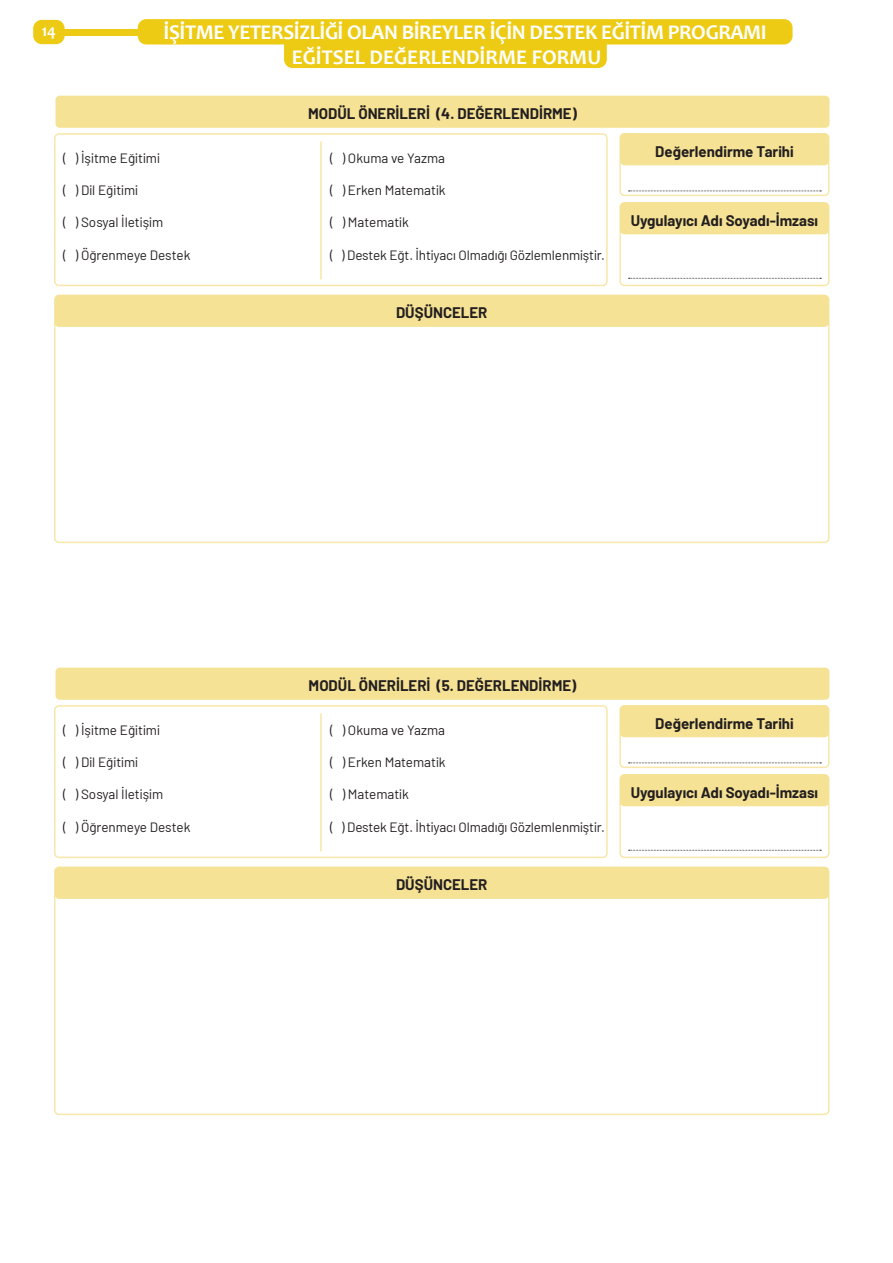
<style>
.page{position:relative;width:893px;height:1263px;background:#fff}
.page>*{position:absolute;margin:0;border:0;box-sizing:border-box;transform-origin:0 0}
.t1{font:700 21px/24.3px "Candara";letter-spacing:-.02em;color:#fff}
.t2{font:700 16.5px "Candara";color:#fff}
.t3{font:700 15px "Barlow";color:#231f20}
.t4{font:13.5px "Barlow";letter-spacing:-.005em;color:#231f20}
</style>
<div class="page">
<div style="left:60px;top:29px;width:86px;height:6px;background:#edcb14"></div>
<div style="left:138px;top:19px;width:655px;height:26px;background:#edcb14;border-radius:9px"></div>
<div style="left:284px;top:37px;width:323px;height:31px;background:#edcb14;border-radius:9px"></div>
<div style="left:33px;top:20px;width:32px;height:24px;background:#edcb14;border-radius:9px"></div>
<div style="left:55px;top:96px;width:774px;height:32px;background:#f5e294;border-radius:4px"></div>
<div style="left:55px;top:295px;width:774px;height:32px;background:#f5e294;border-radius:4px"></div>
<div style="left:54px;top:133px;width:554px;height:153px;border:2px solid #f7e7a8;border-radius:4px"></div>
<hr style="left:320px;top:141px;width:2px;height:138px;background:#f7e7a8">
<div style="left:619px;top:133px;width:210px;height:63px;border:2px solid #f7e7a8;border-radius:4px"></div>
<div style="left:620px;top:133px;width:209px;height:32px;background:#f5e294;border-radius:4px"></div>
<svg style="left:629px;top:191px;width:192px;height:1px"></svg>
<div style="left:619px;top:202px;width:210px;height:84px;border:2px solid #f7e7a8;border-radius:4px"></div>
<div style="left:620px;top:202px;width:209px;height:32px;background:#f5e294;border-radius:4px"></div>
<svg style="left:629px;top:278px;width:192px;height:1px"></svg>
<div style="left:55px;top:668px;width:774px;height:32px;background:#f5e294;border-radius:4px"></div>
<div style="left:55px;top:867px;width:774px;height:32px;background:#f5e294;border-radius:4px"></div>
<div style="left:54px;top:705px;width:554px;height:153px;border:2px solid #f7e7a8;border-radius:4px"></div>
<hr style="left:320px;top:713px;width:2px;height:138px;background:#f7e7a8">
<div style="left:619px;top:705px;width:210px;height:63px;border:2px solid #f7e7a8;border-radius:4px"></div>
<div style="left:620px;top:705px;width:209px;height:32px;background:#f5e294;border-radius:4px"></div>
<svg style="left:629px;top:762px;width:192px;height:1px"></svg>
<div style="left:619px;top:774px;width:210px;height:84px;border:2px solid #f7e7a8;border-radius:4px"></div>
<div style="left:620px;top:774px;width:209px;height:32px;background:#f5e294;border-radius:4px"></div>
<svg style="left:629px;top:850px;width:192px;height:1px"></svg>
<p class="t2" style="left:42px;top:25px;width:16px">14</p>
<h1 class="t1" style="left:292px;top:20px;width:476px;text-indent:-128px">İŞİTME YETERSİZLİĞİ OLAN BİREYLER İÇİN DESTEK EĞİTİM PROGRAMI<br>EĞİTSEL DEĞERLENDİRME FORMU</h1>
<p class="t3" style="left:308px;top:103px;width:270px">MODÜL ÖNERİLERİ (4. DEĞERLENDİRME)</p>
<p class="t4" style="left:63px;top:148px;width:98px">( ) İşitme Eğitimi</p>
<p class="t4" style="left:63px;top:180px;width:76px">( ) Dil Eğitimi</p>
<p class="t4" style="left:63px;top:213px;width:101px">( ) Sosyal İletişim</p>
<p class="t4" style="left:63px;top:245px;width:129px">( ) Öğrenmeye Destek</p>
<p class="t4" style="left:330px;top:148px;width:117px">( ) Okuma ve Yazma</p>
<p class="t4" style="left:330px;top:180px;width:117px">( ) Erken Matematik</p>
<p class="t4" style="left:330px;top:213px;width:80px">( ) Matematik</p>
<p class="t4" style="left:330px;top:245px;width:276px">( ) Destek Eğt. İhtiyacı Olmadığı Gözlemlenmiştir.</p>
<p class="t3" style="left:396px;top:302px;width:93px">DÜŞÜNCELER</p>
<p class="t3" style="left:655px;top:140px;width:140px">Değerlendirme Tarihi</p>
<p class="t3" style="left:631px;top:209px;width:189px">Uygulayıcı Adı Soyadı-İmzası</p>
<p class="t4" style="left:63px;top:720px;width:98px">( ) İşitme Eğitimi</p>
<p class="t4" style="left:63px;top:752px;width:76px">( ) Dil Eğitimi</p>
<p class="t4" style="left:63px;top:785px;width:101px">( ) Sosyal İletişim</p>
<p class="t4" style="left:63px;top:817px;width:129px">( ) Öğrenmeye Destek</p>
<p class="t3" style="left:309px;top:675px;width:269px">MODÜL ÖNERİLERİ (5. DEĞERLENDİRME)</p>
<p class="t4" style="left:330px;top:720px;width:117px">( ) Okuma ve Yazma</p>
<p class="t4" style="left:330px;top:752px;width:117px">( ) Erken Matematik</p>
<p class="t4" style="left:330px;top:785px;width:80px">( ) Matematik</p>
<p class="t4" style="left:330px;top:817px;width:276px">( ) Destek Eğt. İhtiyacı Olmadığı Gözlemlenmiştir.</p>
<p class="t3" style="left:396px;top:874px;width:93px">DÜŞÜNCELER</p>
<p class="t3" style="left:655px;top:712px;width:140px">Değerlendirme Tarihi</p>
<p class="t3" style="left:631px;top:781px;width:189px">Uygulayıcı Adı Soyadı-İmzası</p>
</div>
